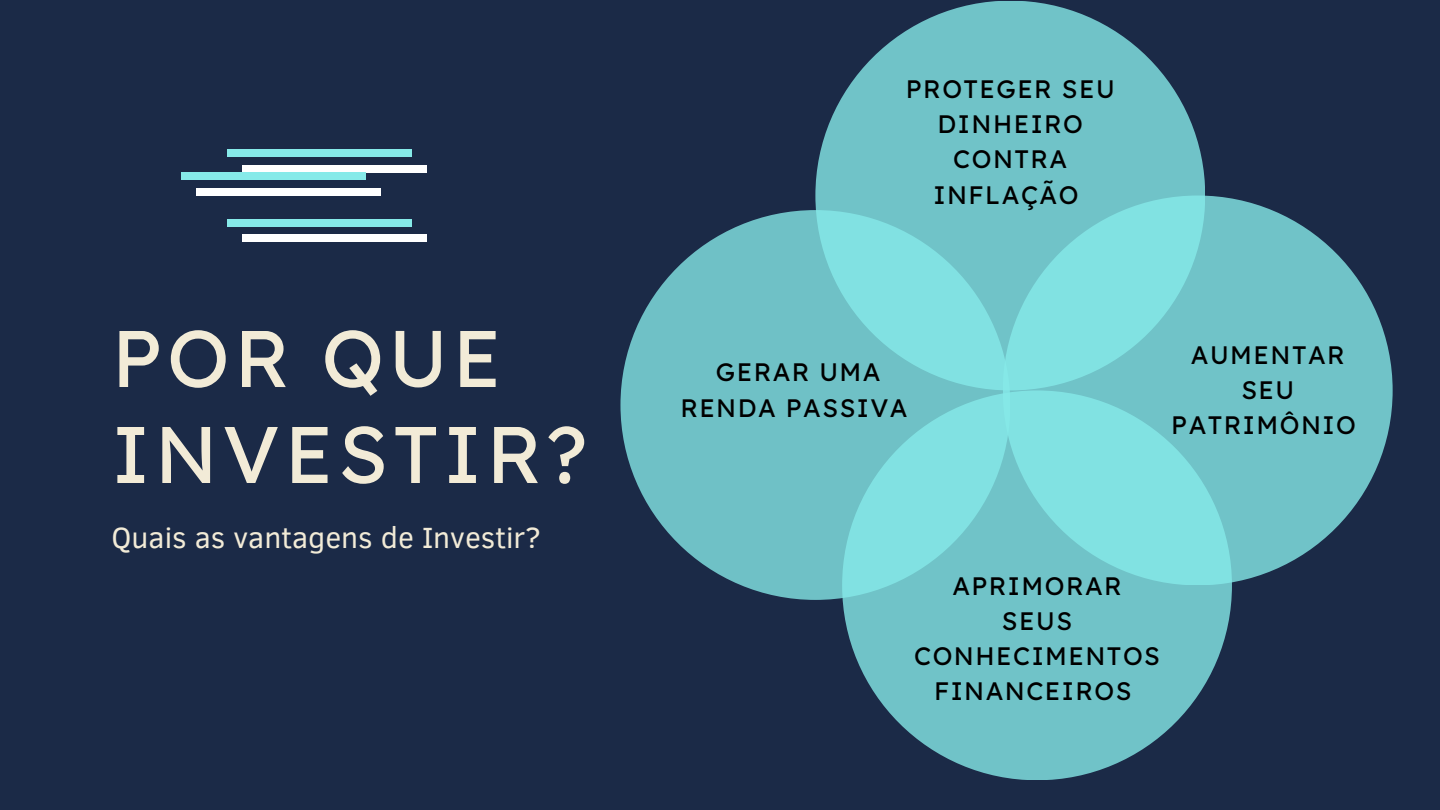
<style>
.page{position:relative;width:1440px;height:810px;background:#1b2a47}
.page>*{position:absolute;margin:0;border:0;box-sizing:border-box;transform-origin:0 0}
.t1{font:80px/96px "Lexend Deca";letter-spacing:.06em;color:#f2ebd7}
.t2{font:30px "Clear Sans";color:#f2ebd7}
.t3{font:25.3px/35.2px "Lexend Deca";letter-spacing:.06em;color:#000;text-align:center}
</style>
<div class="page">
<div style="left:620px;top:210px;width:390px;height:390px;background:#6fc1c6;border-radius:50%"></div>
<div style="left:1003px;top:196px;width:390px;height:389px;background:#70c3c8;border-radius:50%"></div>
<svg style="left:815px;top:1px;width:390px;height:389px;background:#75cdd1"></svg>
<div style="left:197px;top:188px;width:184px;height:8px;background:#fff"></div>
<div style="left:243px;top:165px;width:184px;height:7px;background:#fff"></div>
<div style="left:243px;top:234px;width:184px;height:8px;background:#fff"></div>
<div style="left:181px;top:172px;width:185px;height:8px;background:#86eae9"></div>
<div style="left:227px;top:150px;width:185px;height:7px;background:#86eae9"></div>
<div style="left:227px;top:219px;width:185px;height:7px;background:#86eae9"></div>
<svg style="left:842px;top:390px;width:390px;height:390px;background:#76cfd2"></svg>
<p class="t1" style="left:112px;top:309px;width:477px">POR QUE<br>INVESTIR?</p>
<p class="t2" style="left:112px;top:516px;width:431px">Quais as vantagens de Investir?</p>
<p class="t3" style="left:906px;top:71px;width:210px">PROTEGER SEU<br>DINHEIRO<br>CONTRA<br>INFLAÇÃO</p>
<h1 class="t3" style="left:680px;top:354px;width:229px">GERAR UMA<br>RENDA PASSIVA</h1>
<p class="t3" style="left:1171px;top:337px;width:186px">AUMENTAR<br>SEU<br>PATRIMÔNIO</p>
<p class="t3" style="left:914px;top:568px;width:247px">APRIMORAR<br>SEUS<br>CONHECIMENTOS<br>FINANCEIROS</p>
</div>
